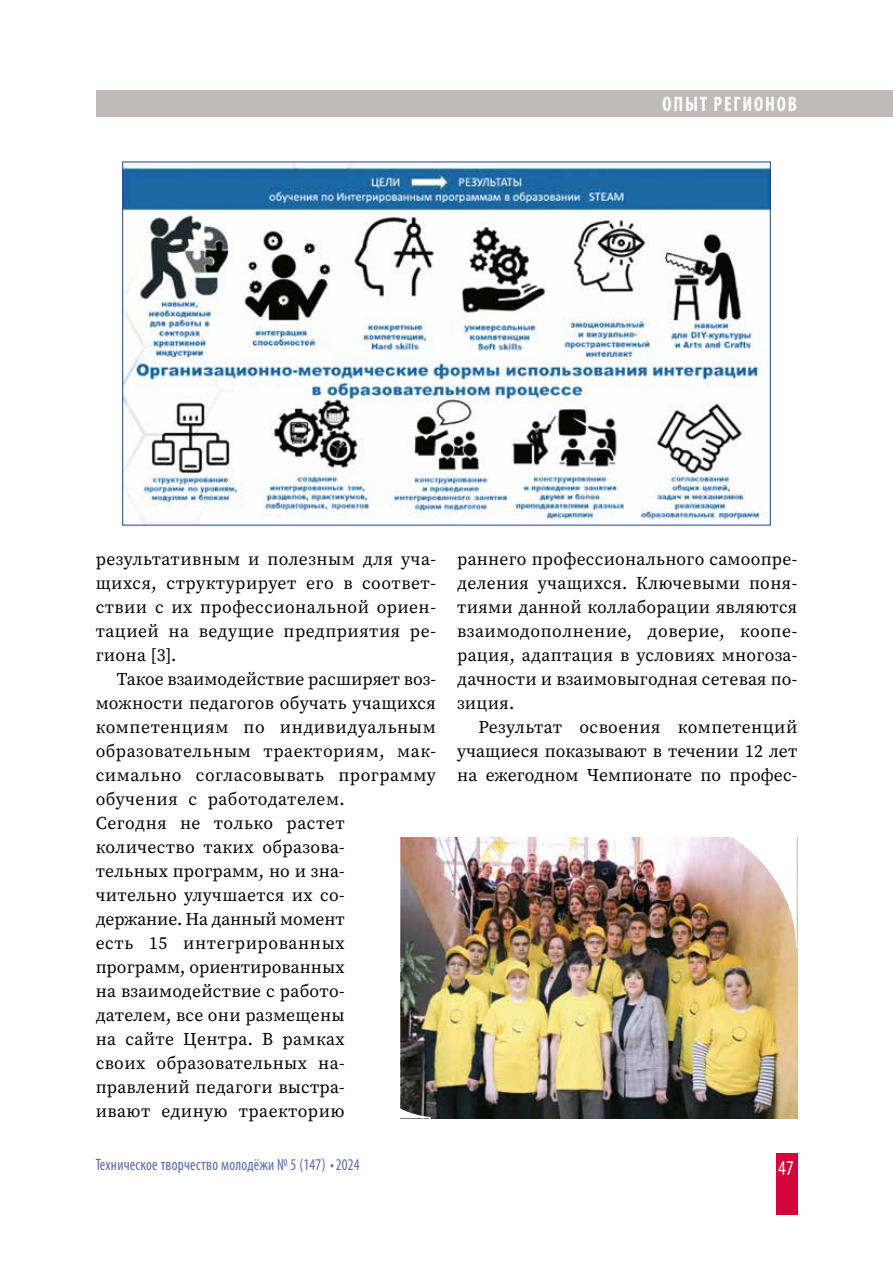
<style>
.page{position:relative;width:893px;height:1263px;background:#fff}
.page>*{position:absolute;margin:0;border:0;box-sizing:border-box;transform-origin:0 0}
.t1{font:700 condensed 21px "Myriad Pro";letter-spacing:.095em;color:#fff;scale:.91 1}
.t2{font:condensed 21px "Myriad Pro";color:#fff;scale:.95 1}
.t3{font:18px/24px "Source Serif Variable";letter-spacing:.015em;color:#000;text-align:justify}
.t4{font:condensed 16.5px "Myriad Pro";letter-spacing:.02em;color:#5c67ae;scale:.91 1}
</style>
<div class="page">
<div style="left:96px;top:91px;width:797px;height:26px;background:#bebbba"></div>
<div style="left:776px;top:1154px;width:21px;height:61px;background:#d3043a"></div>
<img style="left:124px;top:164px;width:645px;height:359px">
<img style="left:401px;top:838px;width:396px;height:280px">
<svg style="left:400px;top:1049px;width:59px;height:70px;background:#5d5b45"></svg>
<img style="left:622px;top:837px;width:176px;height:112px">
<p class="t1" style="left:662px;top:91px;width:150px">ОПЫТ РЕГИОНОВ</p>
<p class="t3" style="left:96px;top:547px;width:342px">результативным и полезным для уча&shy;щихся, структурирует его в соответ&shy;ствии с их профессиональной ориен&shy;тацией на ведущие предприятия ре&shy;гиона [3].</p>
<p class="t3" style="left:96px;top:667px;width:342px;text-align:left;text-indent:21px">Такое взаимодействие расширяет воз&shy;можности педагогов обучать учащихся компетенциям по индивидуальным образовательным траекториям, мак&shy;симально согласовывать программу обучения с работодателем.<br>Сегодня не только растет количество таких образова-<br>тельных программ, но и зна-<br>чительно улучшается их со&shy;держание. На данный момент<br>есть 15 интегрированных программ, ориентированных<br>на взаимодействие с работо-<br>дателем, все они размещены<br>на сайте Центра. В рамках<br>своих образовательных на&shy;правлений педагоги выстра-<br>ивают единую траекторию</p>
<p class="t3" style="left:457px;top:547px;width:342px">раннего профессионального самоопре&shy;деления учащихся. Ключевыми поня&shy;тиями данной коллаборации являются взаимодополнение, доверие, коопе&shy;рация, адаптация в условиях многоза&shy;дачности и взаимовыгодная сетевая по&shy;зиция.</p>
<p class="t3" style="left:457px;top:715px;width:342px;text-indent:21px">Результат освоения компетенций учащиеся показывают в течении 12 лет на ежегодном Чемпионате по профес-</p>
<p class="t4" style="left:96px;top:1155px;width:292px">Техническое творчество молодёжи № 5 (147) •2024</p>
<p class="t2" style="left:778px;top:1155px;width:18px">47</p>
</div>
